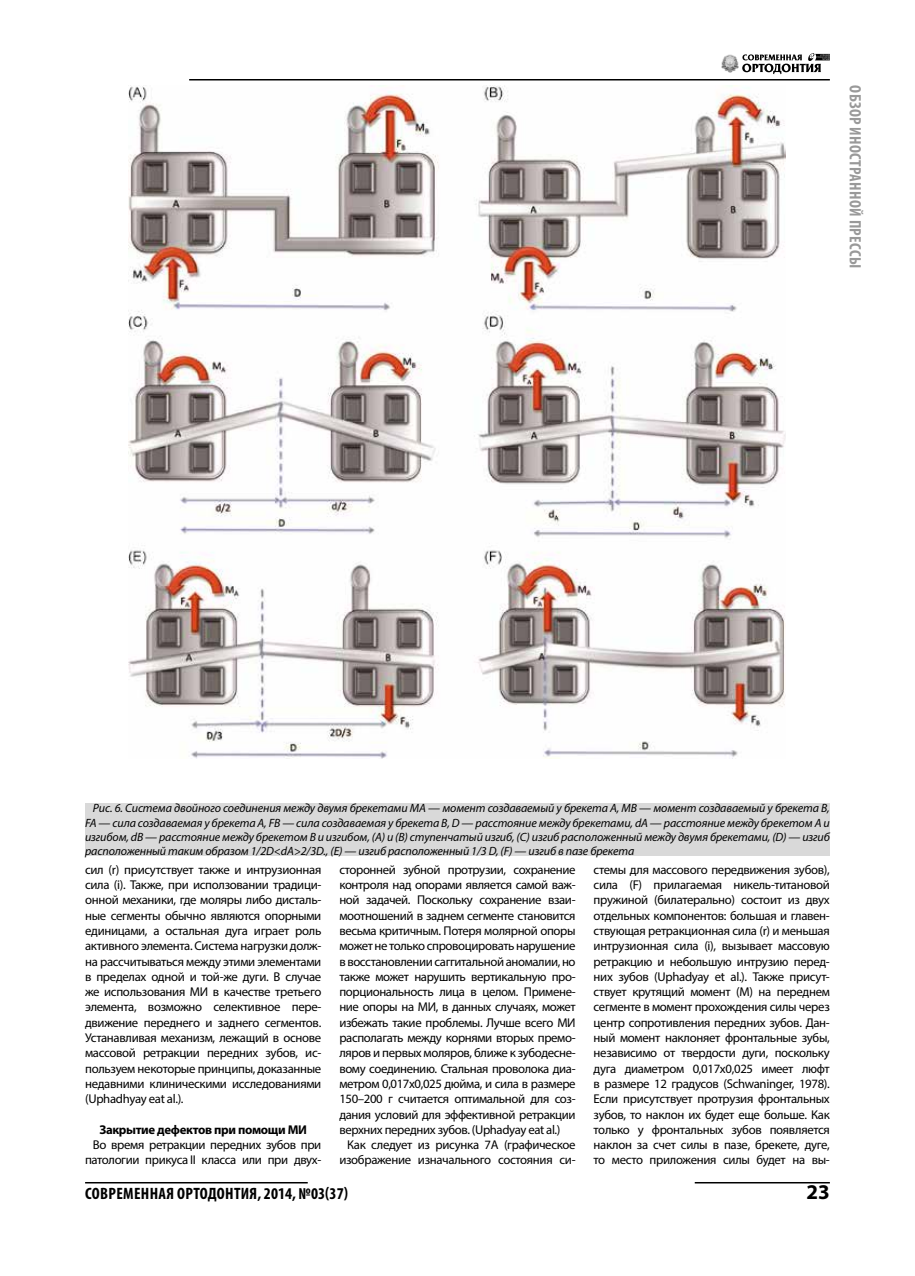
<style>
.page{position:relative;width:915px;height:1276px;background:#fff}
.page>*{position:absolute;margin:0;border:0;box-sizing:border-box;transform-origin:0 0}
.t1{font:700 21px "Myriad Pro";color:#000}
.t2{font:700 condensed 16.5px "Myriad Pro";letter-spacing:.02em;color:#000}
.t3{font:700 condensed 16.5px "Myriad Pro";letter-spacing:.02em;color:#999}
.t4{font:12.75px/15.3px "Myriad Pro";letter-spacing:-.025em;color:#000;text-align:justify}
.t5{font:700 12.75px "Myriad Pro";letter-spacing:-.025em;color:#000}
.t6{font:italic 12px/14.4px "Myriad Pro";letter-spacing:-.01em;color:#000;text-align:justify}
</style>
<div class="page">
<hr style="left:189px;top:79px;width:640px;height:1px;background:#000">
<hr style="left:85px;top:1182px;width:222px;height:1px;background:#000">
<hr style="left:694px;top:1182px;width:135px;height:1px;background:#000">
<svg style="left:742px;top:53px;width:87px;height:21px"></svg>
<img style="left:721px;top:55px;width:16px;height:17px">
<img style="left:128px;top:85px;width:657px;height:673px">
<div style="left:85px;top:803px;width:744px;height:52px;background:#d9d9d9"></div>
<p class="t3" style="left:865px;top:85px;width:184px;rotate:90deg">ОБЗОР ИНОСТРАННОЙ ПРЕССЫ</p>
<p class="t6" style="left:85px;top:800px;width:746px;text-indent:8px">Рис. 6. Система двойного соединения между двумя брекетами MA — момент создаваемый у брекета А, MB — момент создаваемый у брекета В, FA — сила создаваемая у брекета А, FB — сила создаваемая у брекета В, D — расстояние между брекетами, dA — расстояние между брекетом А и изгибом, dB — расстояние между брекетом В и изгибом, (А) и (В) ступенчатый изгиб, (C) изгиб расположенный между двумя брекетами, (D) — изгиб расположенный таким образом 1/2D&lt;dA&gt;2/3D., (E) — изгиб расположенный 1/3 D, (F) — изгиб в пазе брекета</p>
<p class="t4" style="left:85px;top:861px;width:238px">сил (r) присутствует также и интрузионная сила (i). Также, при исползовании традици&shy;онной механики, где моляры либо дисталь&shy;ные сегменты обычно являются опорными единицами, а остальная дуга играет роль активного элемента. Система нагрузки долж&shy;на рассчитываться между этими элементами в пределах одной и той-же дуги. В случае же использования МИ в качестве третьего элемента, возможно селективное пере&shy;движение переднего и заднего сегментов.<br>Устанавливая механизм, лежащий в основе массовой ретракции передних зубов, ис&shy;пользуем некоторые принципы, доказанные недавними клиническими исследованиями (Uphadhyay eat al.).</p>
<p class="t5" style="left:99px;top:1121px;width:209px">Закрытие дефектов при помощи МИ</p>
<p class="t4" style="left:85px;top:1137px;width:238px;text-align:right">Во время ретракции передних зубов при патологии прикуса II класса или при двух-</p>
<p class="t4" style="left:339px;top:861px;width:238px">сторонней зубной протрузии, сохранение контроля над опорами является самой важ&shy;ной задачей. Поскольку сохранение взаи&shy;моотношений в заднем сегменте становится весьма критичным. Потеря молярной опоры может не только спровоцировать нарушение в восстановлении саггитальной аномалии, но также может нарушить вертикальную про&shy;порциональность лица в целом. Примене&shy;ние опоры на МИ, в данных случаях, может избежать такие проблемы. Лучше всего МИ располагать между корнями вторых премо&shy;ляров и первых моляров, ближе к зубодесне&shy;вому соединению. Стальная проволока диа&shy;метром 0,017х0,025 дюйма, и сила в размере 150–200 г считается оптимальной для соз&shy;дания условий для эффективной ретракции верхних передних зубов. (Uphadyay eat al.)</p>
<p class="t4" style="left:339px;top:1137px;width:238px;text-align:right">Как следует из рисунка 7А (графическое изображение изначального состояния си-</p>
<p class="t2" style="left:85px;top:1182px;width:264px">СОВРЕМЕННАЯ ОРТОДОНТИЯ, 2014, №03(37)</p>
<p class="t4" style="left:593px;top:861px;width:238px">стемы для массового передвижения зубов), сила (F) прилагаемая никель-титановой пружиной (билатерально) состоит из двух отдельных компонентов: большая и главен&shy;ствующая ретракционная сила (r) и меньшая интрузионная сила (i), вызывает массовую ретракцию и небольшую интрузию перед&shy;них зубов (Uphadyay et al.). Также присут&shy;ствует крутящий момент (М) на переднем сегменте в момент прохождения силы через центр сопротивления передних зубов. Дан&shy;ный момент наклоняет фронтальные зубы, независимо от твердости дуги, поскольку дуга диаметром 0,017х0,025 имеет люфт в размере 12 градусов (Schwaninger, 1978).<br>Если присутствует протрузия фронтальных зубов, то наклон их будет еще больше. Как только у фронтальных зубов появляется наклон за счет силы в пазе, брекете, дуге, то место приложения силы будет на вы-</p>
<h1 class="t1" style="left:806px;top:1178px;width:25px">23</h1>
</div>
